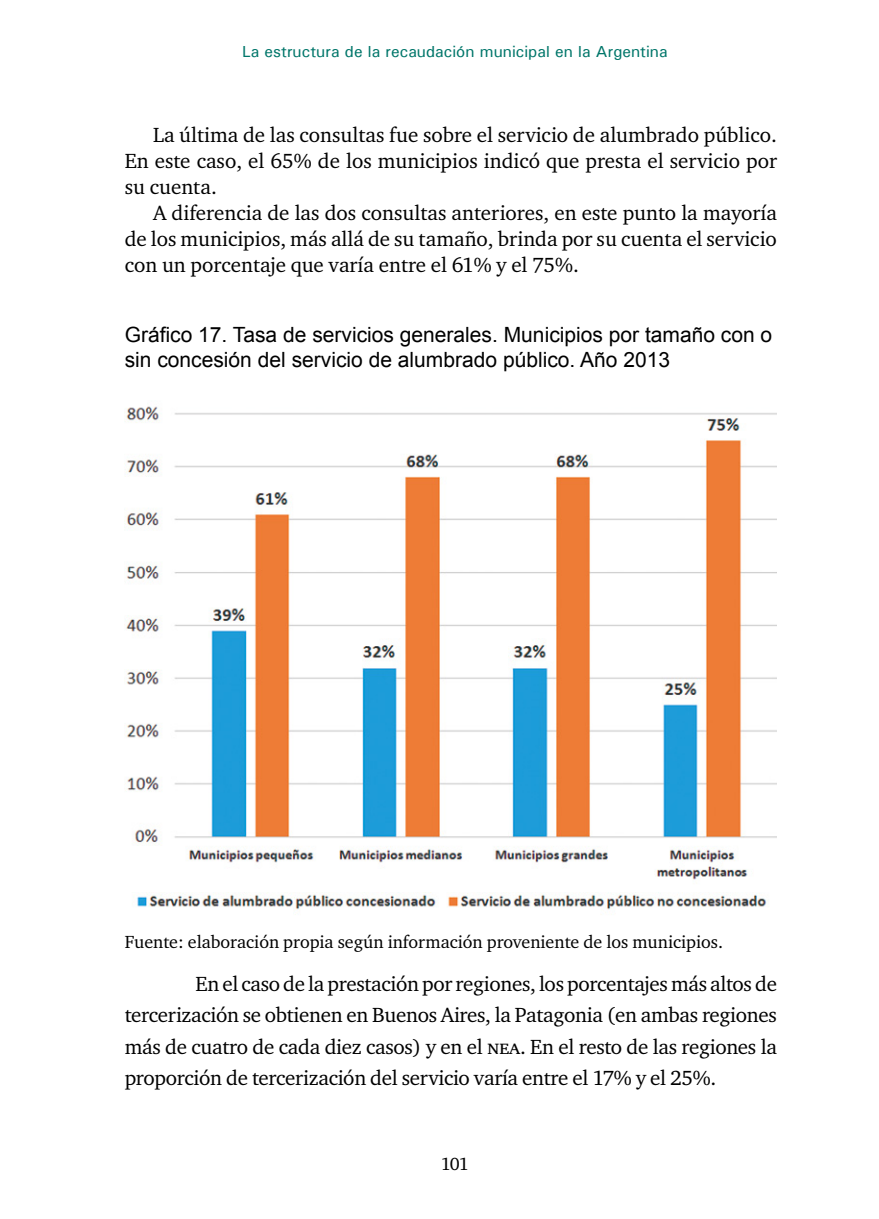
<style>
.page{position:relative;width:879px;height:1219px;background:#fff}
.page>*{position:absolute;margin:0;border:0;box-sizing:border-box;transform-origin:0 0}
.t1{font:21px/26px "Charter ITC";color:#000;text-align:justify}
.t2{font:21px/25.2px "Arial";color:#000}
.t3{font:18px "Charter ITC";color:#000}
.t4{font:500 16px "Univers";color:#00766a}
.s1{font-family:"Charter ITC Regu SC"}
</style>
<div class="page">
<img style="left:125px;top:406px;width:652px;height:509px">
<p class="t4" style="left:242px;top:42px;width:427px">La estructura de la recaudación municipal en la Argentina</p>
<p class="t1" style="left:125px;top:121px;width:654px;text-indent:28px">La última de las consultas fue sobre el servicio de alumbrado público.<br>En este caso, el 65% de los municipios indicó que presta el servicio por su cuenta.</p>
<p class="t1" style="left:125px;top:199px;width:654px;text-indent:28px">A diferencia de las dos consultas anteriores, en este punto la mayoría de los municipios, más allá de su tamaño, brinda por su cuenta el servicio con un porcentaje que varía entre el 61% y el 75%.</p>
<p class="t2" style="left:125px;top:322px;width:649px">Gráfico 17. Tasa de servicios generales. Municipios por tamaño con o sin concesión del servicio de alumbrado público. Año 2013</p>
<p class="t3" style="left:125px;top:930px;width:600px">Fuente: elaboración propia según información proveniente de los municipios.</p>
<p class="t1" style="left:125px;top:967px;width:654px;line-height:31.6px;text-indent:71px">En el caso de la prestación por regiones, los porcentajes más altos de tercerización se obtienen en Buenos Aires, la Patagonia (en ambas regiones más de cuatro de cada diez casos) y en el <span class="s1">nea</span>. En el resto de las regiones la proporción de tercerización del servicio varía entre el 17% y el 25%.</p>
<p class="t3" style="left:441px;top:1152px;width:30px">101</p>
</div>
